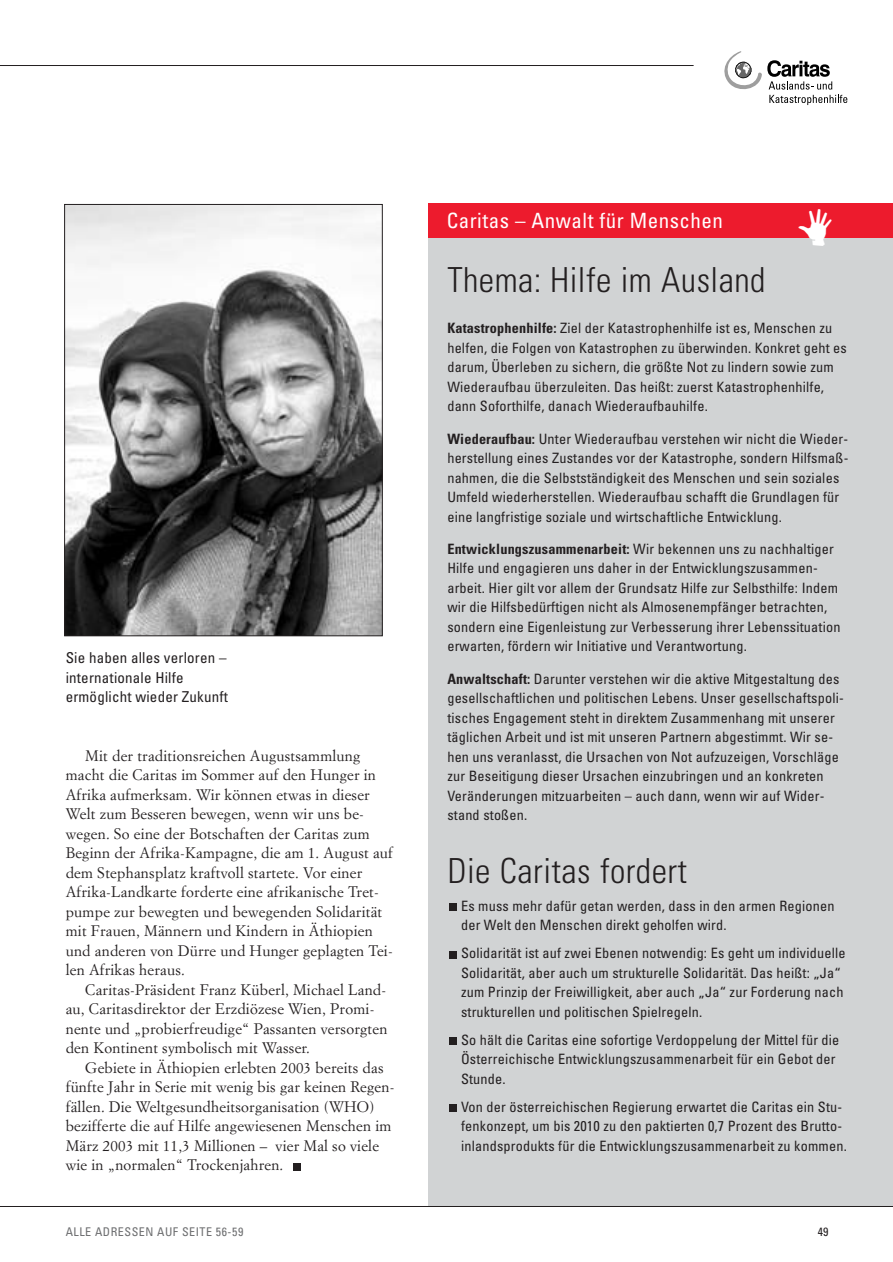
<style>
.page{position:relative;width:893px;height:1262px;background:#fff}
.page>*{position:absolute;margin:0;border:0;box-sizing:border-box;transform-origin:0 0}
.t1{font:300 condensed 34.5px "Univers";letter-spacing:.015em;color:#231f20}
.t2{font:condensed 21px "Univers";letter-spacing:.02em;color:#fff}
.t3{font:15px/19.5px "Simoncini Garamond";letter-spacing:.015em;color:#231f20}
.t4{font:condensed 15px/19.5px "Univers";letter-spacing:.015em;color:#231f20}
.t5{font:condensed 14.25px/19.5px "Univers";letter-spacing:.015em;color:#231f20}
.t6{font:condensed 12px "Univers";letter-spacing:.045em;color:#6d6e70}
.t7{font:condensed 12px "Univers";color:#231f20}
.s1{font-weight:700}
</style>
<div class="page">
<hr style="left:0;top:65px;width:693px;height:1px;background:#231f20">
<div style="left:428px;top:216px;width:464px;height:990px;background:#d1d3d4"></div>
<hr style="left:0;top:1206px;width:892px;height:1px;background:#231f20">
<svg style="left:724px;top:51px;width:123px;height:54px"></svg>
<img style="left:66px;top:206px;width:314px;height:428px">
<div style="left:64px;top:204px;width:318px;height:432px;border:1px solid #231f20"></div>
<div style="left:293px;top:1163px;width:7px;height:7px;background:#231f20"></div>
<div style="left:428px;top:203px;width:464px;height:35px;background:#ed1b2d"></div>
<div style="left:449px;top:1104px;width:7px;height:7px;background:#231f20"></div>
<div style="left:449px;top:1037px;width:7px;height:7px;background:#231f20"></div>
<div style="left:449px;top:951px;width:7px;height:7px;background:#231f20"></div>
<div style="left:449px;top:903px;width:7px;height:7px;background:#231f20"></div>
<p class="t4" style="left:66px;top:649px;width:164px">Sie haben alles verloren – internationale Hilfe ermöglicht wieder Zukunft</p>
<p class="t3" style="left:66px;top:747px;width:329px;text-indent:20px">Mit der traditionsreichen Augustsammlung macht die Caritas im Sommer auf den Hunger in Afrika aufmerksam. Wir können etwas in dieser Welt zum Besseren bewegen, wenn wir uns be&shy;wegen. So eine der Botschaften der Caritas zum Beginn der Afrika-Kampagne, die am 1. August auf dem Stephansplatz kraftvoll startete. Vor einer Afrika-Landkarte forderte eine afrikanische Tret&shy;pumpe zur bewegten und bewegenden Solidarität mit Frauen, Männern und Kindern in Äthiopien und anderen von Dürre und Hunger geplagten Tei&shy;len Afrikas heraus.</p>
<p class="t3" style="left:66px;top:981px;width:323px;text-indent:20px">Caritas-Präsident Franz Küberl, Michael Land&shy;au, Caritasdirektor der Erzdiözese Wien, Promi&shy;nente und „probierfreudige“ Passanten versorgten den Kontinent symbolisch mit Wasser.</p>
<p class="t3" style="left:66px;top:1059px;width:330px;text-indent:20px">Gebiete in Äthiopien erlebten 2003 bereits das fünfte Jahr in Serie mit wenig bis gar keinen Regen&shy;fällen. Die Weltgesundheitsorganisation (WHO) bezifferte die auf Hilfe angewiesenen Menschen im März 2003 mit 11,3 Millionen – vier Mal so viele wie in „normalen“ Trockenjahren.</p>
<h2 class="t2" style="left:446px;top:212px;width:278px">Caritas – Anwalt für Menschen</h2>
<h1 class="t1" style="left:447px;top:267px;width:320px">Thema: Hilfe im Ausland</h1>
<p class="t5" style="left:447px;top:320px;width:401px"><span class="s1">Katastrophenhilfe:</span> Ziel der Katastrophenhilfe ist es, Menschen zu helfen, die Folgen von Katastrophen zu überwinden. Konkret geht es darum, Überleben zu sichern, die größte Not zu lindern sowie zum Wiederaufbau überzuleiten. Das heißt: zuerst Katastrophenhilfe, dann Soforthilfe, danach Wiederaufbauhilfe.</p>
<p class="t5" style="left:447px;top:430px;width:402px"><span class="s1">Wiederaufbau:</span> Unter Wiederaufbau verstehen wir nicht die Wieder&shy;herstellung eines Zustandes vor der Katastrophe, sondern Hilfsmaß&shy;nahmen, die die Selbstständigkeit des Menschen und sein soziales Umfeld wiederherstellen. Wiederaufbau schafft die Grundlagen für eine langfristige soziale und wirtschaftliche Entwicklung.</p>
<p class="t5" style="left:447px;top:540px;width:394px"><span class="s1">Entwicklungszusammenarbeit:</span> Wir bekennen uns zu nachhaltiger Hilfe und engagieren uns daher in der Entwicklungszusammen&shy;arbeit. Hier gilt vor allem der Grundsatz Hilfe zur Selbsthilfe: Indem wir die Hilfsbedürftigen nicht als Almosenempfänger betrachten, sondern eine Eigenleistung zur Verbesserung ihrer Lebenssituation erwarten, fördern wir Initiative und Verantwortung.</p>
<p class="t5" style="left:447px;top:670px;width:398px"><span class="s1">Anwaltschaft:</span> Darunter verstehen wir die aktive Mitgestaltung des gesellschaftlichen und politischen Lebens. Unser gesellschaftspoli&shy;tisches Engagement steht in direktem Zusammenhang mit unserer täglichen Arbeit und ist mit unseren Partnern abgestimmt. Wir se&shy;hen uns veranlasst, die Ursachen von Not aufzuzeigen, Vorschläge zur Beseitigung dieser Ursachen einzubringen und an konkreten Veränderungen mitzuarbeiten – auch dann, wenn wir auf Wider&shy;stand stoßen.</p>
<h1 class="t1" style="left:447px;top:857px;width:241px">Die Caritas fordert</h1>
<p class="t5" style="left:461px;top:897px;width:375px">Es muss mehr dafür getan werden, dass in den armen Regionen der Welt den Menschen direkt geholfen wird.</p>
<p class="t5" style="left:461px;top:944px;width:386px">Solidarität ist auf zwei Ebenen notwendig: Es geht um individuelle Solidarität, aber auch um strukturelle Solidarität. Das heißt: „Ja“ zum Prinzip der Freiwilligkeit, aber auch „Ja“ zur Forderung nach strukturellen und politischen Spielregeln.</p>
<p class="t5" style="left:461px;top:1031px;width:380px">So hält die Caritas eine sofortige Verdoppelung der Mittel für die<br>Österreichische Entwicklungszusammenarbeit für ein Gebot der<br>Stunde.</p>
<p class="t5" style="left:461px;top:1098px;width:387px">Von der österreichischen Regierung erwartet die Caritas ein Stu&shy;fenkonzept, um bis 2010 zu den paktierten 0,7 Prozent des Brutto&shy;inlandsprodukts für die Entwicklungszusammenarbeit zu kommen.</p>
<p class="t6" style="left:66px;top:1227px;width:179px">ALLE ADRESSEN AUF SEITE 56-59</p>
<p class="t7" style="left:817px;top:1227px;width:12px">49</p>
</div>
